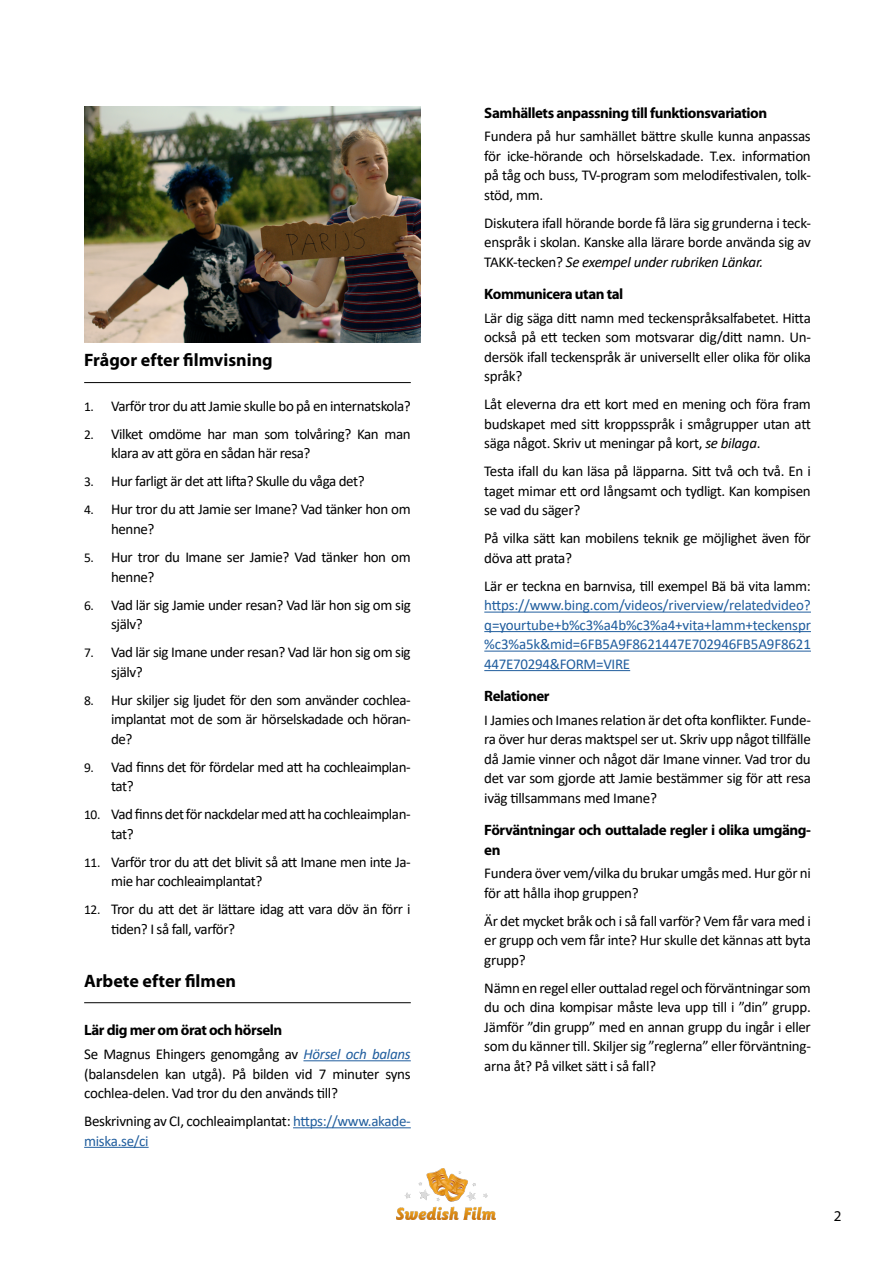
<style>
.page{position:relative;width:893px;height:1263px;background:#fff}
.page>*{position:absolute;margin:0;border:0;box-sizing:border-box;transform-origin:0 0}
.Rubrik_2{font:700 18px "Myriad Pro";color:#000}
.t1{font:15px/19.5px "Calibri";letter-spacing:-.03em;color:#000}
.t2{font:15px/19.5px "Calibri";letter-spacing:-.01em;color:#215e9e;text-align:justify}
.Rubrik_3{font:700 15px/19.5px "Myriad Pro";letter-spacing:-.03em;color:#000}
.t3{font:15px "Myriad Pro";color:#000}
.s1{font-size:13.5px}
.s2{font-style:italic;color:#215e9e}
.s3{color:#215e9e}
.s4{font-style:italic}
.s5{color:#000}
</style>
<div class="page">
<img style="left:396px;top:1169px;width:99px;height:51px">
<hr style="left:303px;top:1060px;width:108px;height:1px;background:#215e9e">
<hr style="left:293px;top:1127px;width:118px;height:1px;background:#215e9e">
<hr style="left:84px;top:1147px;width:65px;height:1px;background:#215e9e">
<hr style="left:84px;top:382px;width:327px;height:1px;background:#000">
<hr style="left:84px;top:1002px;width:327px;height:1px;background:#000">
<hr style="left:484px;top:612px;width:327px;height:1px;background:#215e9e">
<hr style="left:484px;top:631px;width:327px;height:1px;background:#215e9e">
<hr style="left:484px;top:651px;width:327px;height:1px;background:#215e9e">
<hr style="left:484px;top:670px;width:146px;height:1px;background:#215e9e">
<img style="left:84px;top:106px;width:336px;height:236px">
<h2 class="Rubrik_2" style="left:84px;top:349px;width:190px">Frågor efter filmvisning</h2>
<p class="t1" style="left:84px;top:396px;width:328px"><span class="s1">1.</span> Varför tror du att Jamie skulle bo på en internatskola?</p>
<p class="t1" style="left:111px;top:424px;width:301px;text-indent:-27px"><span class="s1">2.</span> Vilket omdöme har man som tolvåring? Kan man klara av att göra en sådan här resa?</p>
<p class="t1" style="left:84px;top:471px;width:282px"><span class="s1">3.</span> Hur farligt är det att lifta? Skulle du våga det?</p>
<p class="t1" style="left:111px;top:499px;width:301px;text-indent:-27px"><span class="s1">4.</span> Hur tror du att Jamie ser Imane? Vad tänker hon om henne?</p>
<p class="t1" style="left:111px;top:547px;width:301px;text-indent:-27px"><span class="s1">5.</span> Hur tror du Imane ser Jamie? Vad tänker hon om henne?</p>
<p class="t1" style="left:111px;top:594px;width:301px;text-indent:-27px"><span class="s1">6.</span> Vad lär sig Jamie under resan? Vad lär hon sig om sig själv?</p>
<p class="t1" style="left:111px;top:642px;width:301px;text-indent:-27px"><span class="s1">7.</span> Vad lär sig Imane under resan? Vad lär hon sig om sig själv?</p>
<p class="t1" style="left:111px;top:689px;width:301px;text-align:justify;text-indent:-27px"><span class="s1">8.</span> Hur skiljer sig ljudet för den som använder cochlea&shy;implantat mot de som är hörselskadade och höran&shy;de?</p>
<p class="t1" style="left:111px;top:756px;width:301px;text-indent:-27px"><span class="s1">9.</span> Vad finns det för fördelar med att ha cochleaimplan&shy;tat?</p>
<p class="t1" style="left:111px;top:804px;width:301px;text-indent:-27px"><span class="s1">10.</span> Vad finns det för nackdelar med att ha cochleaimplan&shy;tat?</p>
<p class="t1" style="left:111px;top:851px;width:301px;text-indent:-27px"><span class="s1">11.</span> Varför tror du att det blivit så att Imane men inte Ja&shy;mie har cochleaimplantat?</p>
<p class="t1" style="left:111px;top:899px;width:301px;text-indent:-27px"><span class="s1">12.</span> Tror du att det är lättare idag att vara döv än förr i tiden? I så fall, varför?</p>
<h2 class="Rubrik_2" style="left:84px;top:969px;width:153px">Arbete efter filmen</h2>
<h3 class="Rubrik_3" style="left:84px;top:1020px;width:200px">Lär dig mer om örat och hörseln</h3>
<p class="t1" style="left:84px;top:1044px;width:328px;text-align:justify">Se Magnus Ehingers genomgång av <span class="s2">Hörsel och balans </span>(balansdelen kan utgå). På bilden vid 7 minuter syns cochlea-delen. Vad tror du den används till?</p>
<p class="t1" style="left:84px;top:1111px;width:328px">Beskrivning av CI, cochleaimplantat: <span class="s3">https://www.akade&shy;miska.se/ci</span></p>
<h3 class="Rubrik_3" style="left:484px;top:102px;width:284px">Samhällets anpassning till funktionsvariation</h3>
<p class="t1" style="left:484px;top:126px;width:328px;text-align:justify">Fundera på hur samhället bättre skulle kunna anpassas för icke-hörande och hörselskadade. T.ex. information på tåg och buss, TV-program som melodifestivalen, tolk&shy;stöd, mm.</p>
<p class="t1" style="left:484px;top:213px;width:328px;text-align:justify">Diskutera ifall hörande borde få lära sig grunderna i teck&shy;enspråk i skolan. Kanske alla lärare borde använda sig av TAKK-tecken? <span class="s4">Se exempel under rubriken Länkar.</span></p>
<h3 class="Rubrik_3" style="left:484px;top:284px;width:141px">Kommunicera utan tal</h3>
<p class="t1" style="left:484px;top:308px;width:328px;text-align:justify">Lär dig säga ditt namn med teckenspråksalfabetet. Hitta också på ett tecken som motsvarar dig/ditt namn. Un&shy;dersök ifall teckenspråk är universellt eller olika för olika språk?</p>
<p class="t1" style="left:484px;top:394px;width:328px;text-align:justify">Låt eleverna dra ett kort med en mening och föra fram budskapet med sitt kroppsspråk i smågrupper utan att säga något. Skriv ut meningar på kort, <span class="s4">se bilaga</span>.</p>
<p class="t1" style="left:484px;top:461px;width:328px;text-align:justify">Testa ifall du kan läsa på läpparna. Sitt två och två. En i taget mimar ett ord långsamt och tydligt. Kan kompisen se vad du säger?</p>
<p class="t1" style="left:484px;top:528px;width:328px">På vilka sätt kan mobilens teknik ge möjlighet även för döva att prata?</p>
<p class="t2" style="left:484px;top:576px;width:328px"><span class="s5">Lär er teckna en barnvisa, till exempel Bä bä vita lamm: </span>https://www.bing.com/videos/riverview/relatedvideo? q=yourtube+b%c3%a4b%c3%a4+vita+lamm+teckenspr %c3%a5k&amp;mid=6FB5A9F8621447E702946FB5A9F8621<br>447E70294&amp;FORM=VIRE</p>
<h3 class="Rubrik_3" style="left:484px;top:686px;width:67px">Relationer</h3>
<p class="t1" style="left:484px;top:710px;width:328px;text-align:justify">I Jamies och Imanes relation är det ofta konflikter. Funde&shy;ra över hur deras maktspel ser ut. Skriv upp något tillfälle då Jamie vinner och något där Imane vinner. Vad tror du det var som gjorde att Jamie bestämmer sig för att resa iväg tillsammans med Imane?</p>
<h3 class="Rubrik_3" style="left:484px;top:820px;width:328px">Förväntningar och outtalade regler i olika umgäng&shy;en</h3>
<p class="t1" style="left:484px;top:863px;width:328px">Fundera över vem/vilka du brukar umgås med. Hur gör ni för att hålla ihop gruppen?</p>
<p class="t1" style="left:484px;top:911px;width:328px;text-align:justify">Är det mycket bråk och i så fall varför? Vem får vara med i er grupp och vem får inte? Hur skulle det kännas att byta grupp?</p>
<p class="t1" style="left:484px;top:978px;width:328px;text-align:justify">Nämn en regel eller outtalad regel och förväntningar som du och dina kompisar måste leva upp till i ”din” grupp.<br>Jämför ”din grupp” med en annan grupp du ingår i eller som du känner till. Skiljer sig ”reglerna” eller förväntning&shy;arna åt? På vilket sätt i så fall?</p>
<p class="t3" style="left:834px;top:1207px;width:9px">2</p>
</div>
